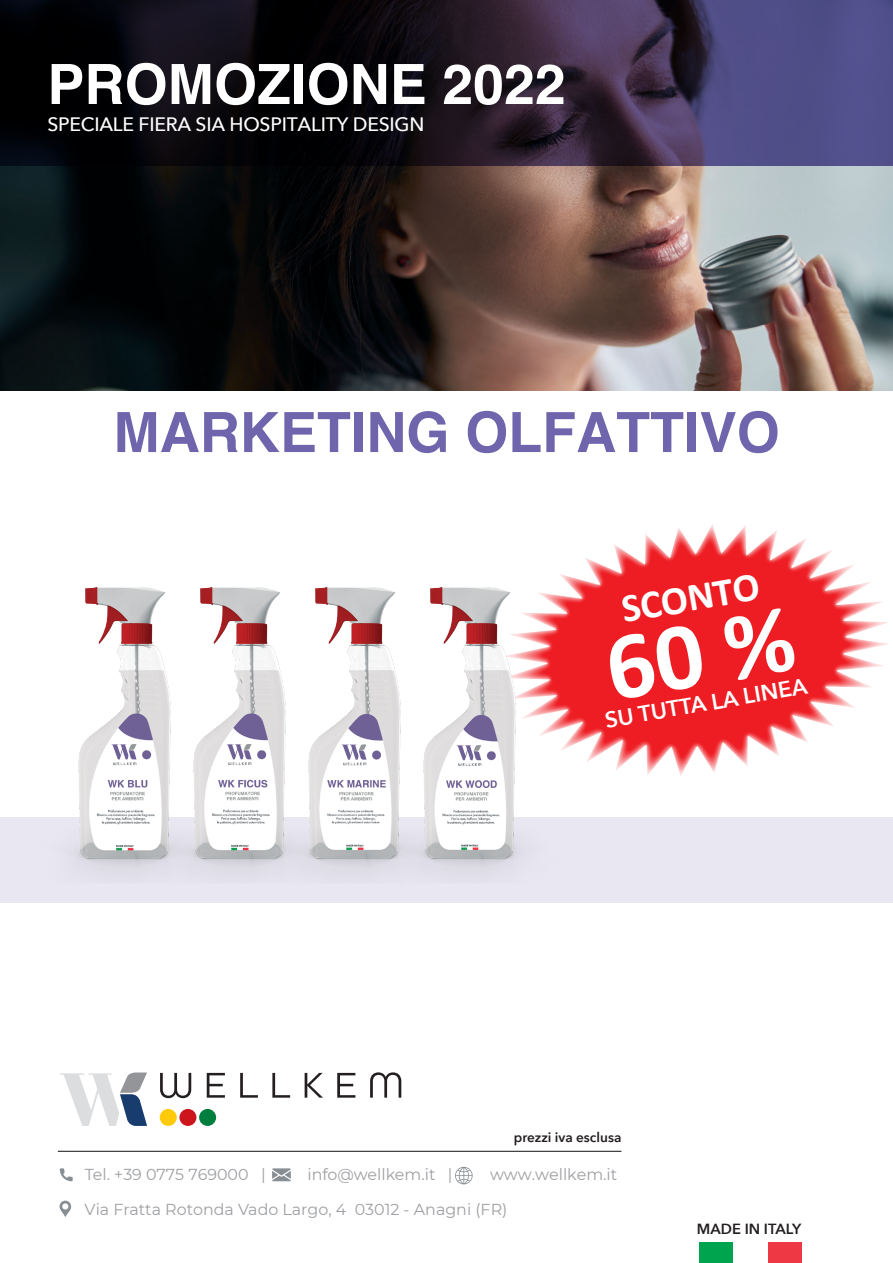
<style>
.page{position:relative;width:893px;height:1263px;background:#fff}
.page>*{position:absolute;margin:0;border:0;box-sizing:border-box;transform-origin:0 0}
.t1{font:700 55.5px "Helvetica";color:#6e65ad}
.t2{font:700 55.5px "Helvetica";color:#fff}
.t3{font:700 40.2px "Calibri";color:#fff}
.t4{font:600 22.35px "Avenir Next";color:#fff}
.t5{font:500 19.35px "Avenir Next";letter-spacing:-.015em;color:#fff}
.t6{font:15.9px/34.3px "Montserrat";color:#9d9fa2}
.t7{font:600 14.7px "Avenir Next";color:#231f20}
.t8{font:600 13.5px "Avenir Next";color:#231f20}
</style>
<div class="page">
<div style="left:0;top:818px;width:893px;height:85px;background:#e9e8f2"></div>
<svg style="left:585px;top:524px;width:303px;height:252px"></svg>
<img style="left:0;top:166px;width:893px;height:224px">
<svg style="left:0;top:0;width:893px;height:166px;background:#241f34"></svg>
<img style="left:0;top:746px;width:82px;height:115px">
<img style="left:82px;top:587px;width:115px;height:286px">
<img style="left:197px;top:587px;width:115px;height:286px">
<img style="left:312px;top:570px;width:313px;height:303px">
<div style="left:699px;top:1242px;width:34px;height:21px;background:#00a44f"></div>
<div style="left:768px;top:1242px;width:34px;height:21px;background:#ee3843"></div>
<hr style="left:58px;top:1151px;width:563px;height:1px;background:#231f20">
<svg style="left:272px;top:1168px;width:19px;height:13px"></svg>
<svg style="left:60px;top:1200px;width:12px;height:17px"></svg>
<svg style="left:60px;top:1168px;width:13px;height:13px"></svg>
<svg style="left:455px;top:1167px;width:18px;height:17px"></svg>
<svg style="left:160px;top:1073px;width:31px;height:25px"></svg>
<svg style="left:207px;top:1073px;width:18px;height:25px"></svg>
<svg style="left:240px;top:1073px;width:18px;height:25px"></svg>
<svg style="left:272px;top:1073px;width:18px;height:25px"></svg>
<svg style="left:305px;top:1073px;width:18px;height:25px"></svg>
<svg style="left:337px;top:1073px;width:18px;height:25px"></svg>
<svg style="left:370px;top:1072px;width:31px;height:26px"></svg>
<svg style="left:60px;top:1072px;width:87px;height:54px"></svg>
<div style="left:179px;top:1109px;width:17px;height:17px;background:#cd151d;border-radius:50%"></div>
<div style="left:199px;top:1109px;width:17px;height:17px;background:#007e3d;border-radius:50%"></div>
<div style="left:160px;top:1109px;width:17px;height:17px;background:#feca0a;border-radius:50%"></div>
<div style="left:605px;top:607px;width:192px;height:94px;background:#ee1d23"></div>
<h1 class="t2" style="left:47px;top:40px;width:520px">PROMOZIONE 2022</h1>
<p class="t5" style="left:47px;top:108px;width:378px">SPECIALE FIERA SIA HOSPITALITY DESIGN</p>
<h1 class="t1" style="left:113px;top:388px;width:668px">MARKETING OLFATTIVO</h1>
<h2 class="t3" style="left:617px;top:581px;width:141px;rotate:-10deg">SCONTO</h2>
<h3 class="t4" style="left:602px;top:702px;width:206px;rotate:-10deg">SU TUTTA LA LINEA</h3>
<p class="t8" style="left:514px;top:1126px;width:109px">prezzi iva esclusa</p>
<p class="t6" style="left:85px;top:1157px;width:182px">Tel. +39 0775 769000 |</p>
<p class="t6" style="left:307px;top:1157px;width:147px">info@wellkem.it |</p>
<p class="t6" style="left:85px;top:1157px;width:534px;text-indent:405px">www.wellkem.it<br>Via Fratta Rotonda Vado Largo, 4 03012 - Anagni (FR)</p>
<p class="t7" style="left:697px;top:1216px;width:106px">MADE IN ITALY</p>
</div>
